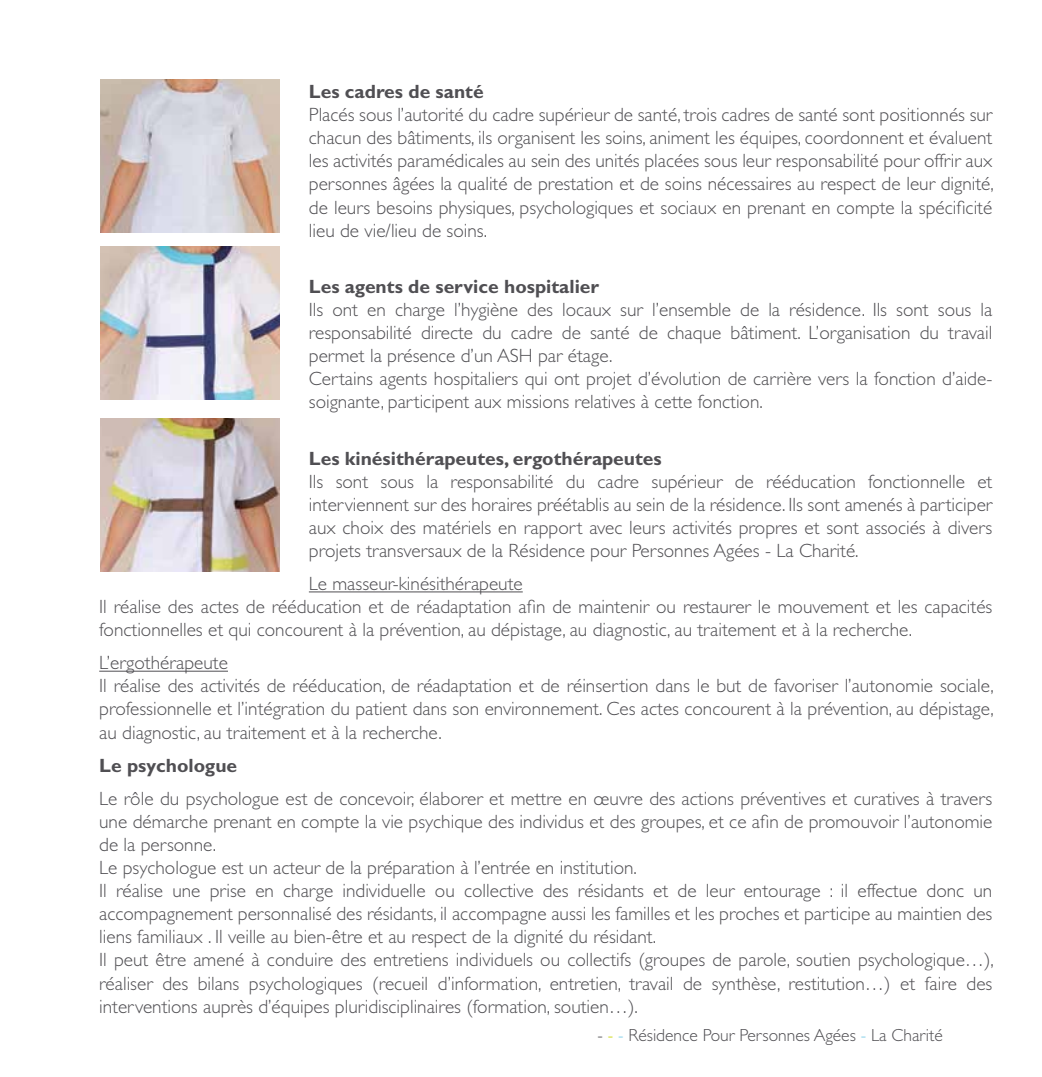
<style>
.page{position:relative;width:1042px;height:1077px;background:#fff}
.page>*{position:absolute;margin:0;border:0;box-sizing:border-box;transform-origin:0 0}
.t1{font:300 19.25px/23.1px "Gill Sans";color:#504f53}
.t2{font:700 19.25px "Gill Sans";color:#504f53}
.t3{font:300 17.5px "Gill Sans";color:#504f53}
.s1{color:#c9d400}
.s2{color:#77cbe7}
</style>
<div class="page">
<hr style="left:309px;top:591px;width:214px;height:1px;background:#504f53">
<hr style="left:99px;top:670px;width:129px;height:1px;background:#504f53">
<img style="left:100px;top:80px;width:179px;height:152px">
<img style="left:100px;top:247px;width:179px;height:152px">
<img style="left:100px;top:419px;width:179px;height:152px">
<p class="t2" style="left:309px;top:80px;width:176px">Les cadres de santé</p>
<p class="t1" style="left:309px;top:103px;width:686px;text-align:justify">Placés sous l’autorité du cadre supérieur de santé, trois cadres de santé sont positionnés sur chacun des bâtiments, ils organisent les soins, animent les équipes, coordonnent et évaluent les activités paramédicales au sein des unités placées sous leur responsabilité pour offrir aux personnes âgées la qualité de prestation et de soins nécessaires au respect de leur dignité, de leurs besoins physiques, psychologiques et sociaux en prenant en compte la spécificité lieu de vie/lieu de soins.</p>
<p class="t2" style="left:309px;top:275px;width:292px">Les agents de service hospitalier</p>
<p class="t1" style="left:309px;top:298px;width:685px">Ils ont en charge l’hygiène des locaux sur l’ensemble de la résidence. Ils sont sous la responsabilité directe du cadre de santé de chaque bâtiment. L’organisation du travail permet la présence d’un ASH par étage.<br>Certains agents hospitaliers qui ont projet d’évolution de carrière vers la fonction d’aide&shy;soignante, participent aux missions relatives à cette fonction.</p>
<p class="t2" style="left:309px;top:446px;width:354px">Les kinésithérapeutes, ergothérapeutes</p>
<p class="t1" style="left:309px;top:470px;width:685px;text-align:justify">Ils sont sous la responsabilité du cadre supérieur de rééducation fonctionnelle et interviennent sur des horaires préétablis au sein de la résidence. Ils sont amenés à participer aux choix des matériels en rapport avec leurs activités propres et sont associés à divers projets transversaux de la Résidence pour Personnes Agées - La Charité.</p>
<p class="t1" style="left:99px;top:572px;width:894px;text-indent:210px">Le masseur-kinésithérapeute<br>Il réalise des actes de rééducation et de réadaptation afin de maintenir ou restaurer le mouvement et les capacités fonctionnelles et qui concourent à la prévention, au dépistage, au diagnostic, au traitement et à la recherche.</p>
<p class="t1" style="left:99px;top:651px;width:896px">L’ergothérapeute<br>Il réalise des activités de rééducation, de réadaptation et de réinsertion dans le but de favoriser l’autonomie sociale, professionnelle et l’intégration du patient dans son environnement. Ces actes concourent à la prévention, au dépistage, au diagnostic, au traitement et à la recherche.</p>
<p class="t2" style="left:99px;top:753px;width:140px">Le psychologue</p>
<p class="t1" style="left:99px;top:786px;width:896px">Le rôle du psychologue est de concevoir, élaborer et mettre en œuvre des actions préventives et curatives à travers une démarche prenant en compte la vie psychique des individus et des groupes, et ce afin de promouvoir l’autonomie de la personne.<br>Le psychologue est un acteur de la préparation à l’entrée en institution.<br>Il réalise une prise en charge individuelle ou collective des résidants et de leur entourage : il effectue donc un accompagnement personnalisé des résidants, il accompagne aussi les familles et les proches et participe au maintien des liens familiaux . Il veille au bien-être et au respect de la dignité du résidant.<br>Il peut être amené à conduire des entretiens individuels ou collectifs (groupes de parole, soutien psychologique…), réaliser des bilans psychologiques (recueil d’information, entretien, travail de synthèse, restitution…) et faire des interventions auprès d’équipes pluridisciplinaires (formation, soutien…).</p>
<p class="t3" style="left:597px;top:1025px;width:347px">- <span class="s1">-</span> <span class="s2">-</span> Résidence Pour Personnes Agées <span class="s2">-</span> La Charité</p>
</div>
